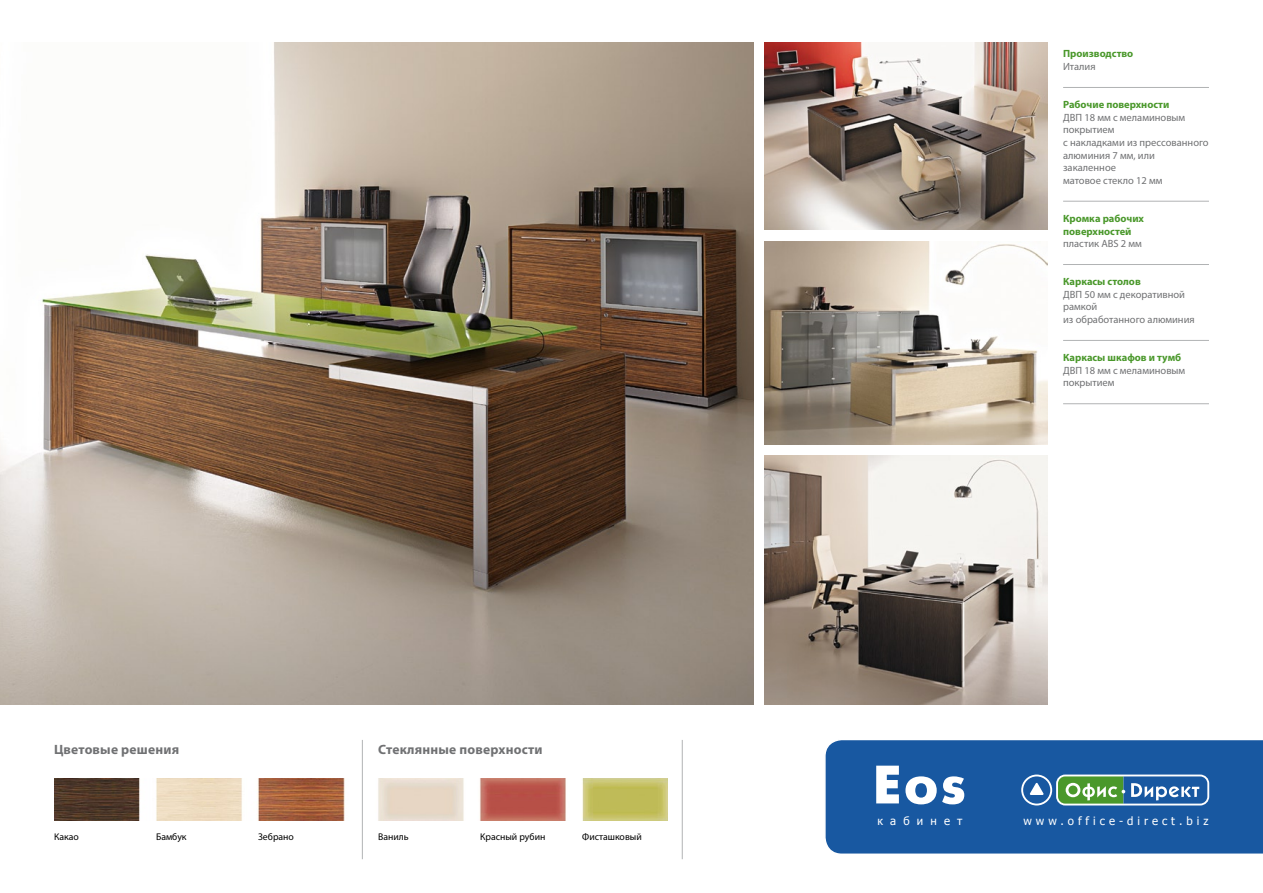
<style>
.page{position:relative;width:1263px;height:893px;background:#fff}
.page>*{position:absolute;margin:0;border:0;box-sizing:border-box;transform-origin:0 0}
.t1{font:54px "Futuris Extra Cyrillic";color:#fff}
.t2{font:700 13.5px "Myriad Pro";letter-spacing:.015em;color:#707173}
.t3{font:11.4px "Tahoma";letter-spacing:.35em;color:#fff}
.t4{font:11.4px "Tahoma";letter-spacing:.63em;color:#fff}
.t5{font:10.5px/12.6px "Myriad Pro";color:#707173}
.t6{font:700 10.5px/12.6px "Myriad Pro";color:#4a982b}
.t7{font:9.75px "Myriad Pro";color:#000}
</style>
<div class="page">
<hr style="left:1063px;top:87px;width:146px;height:1px;background:#b1b3b4">
<hr style="left:1063px;top:201px;width:146px;height:1px;background:#b1b3b4">
<hr style="left:1063px;top:264px;width:146px;height:1px;background:#b1b3b4">
<hr style="left:1063px;top:340px;width:146px;height:1px;background:#b1b3b4">
<hr style="left:1063px;top:403px;width:146px;height:1px;background:#b1b3b4">
<div style="left:825px;top:740px;width:438px;height:114px;background:#1858a1"></div>
<svg style="left:1021px;top:774px;width:188px;height:31px"></svg>
<img style="left:0;top:43px;width:754px;height:661px">
<img style="left:764px;top:456px;width:283px;height:248px">
<img style="left:764px;top:241px;width:283px;height:203px">
<img style="left:764px;top:43px;width:283px;height:187px">
<hr style="left:362px;top:740px;width:1px;height:119px;background:#b1b3b4">
<hr style="left:682px;top:740px;width:1px;height:119px;background:#b1b3b4">
<img style="left:54px;top:778px;width:291px;height:43px">
<img style="left:378px;top:778px;width:290px;height:43px">
<p class="t2" style="left:54px;top:741px;width:127px">Цветовые решения</p>
<p class="t7" style="left:54px;top:831px;width:26px">Какао</p>
<p class="t7" style="left:156px;top:831px;width:32px">Бамбук</p>
<p class="t7" style="left:258px;top:831px;width:37px">Зебрано</p>
<p class="t2" style="left:378px;top:741px;width:166px">Стеклянные поверхности</p>
<p class="t7" style="left:378px;top:831px;width:32px">Ваниль</p>
<p class="t7" style="left:480px;top:831px;width:67px">Красный рубин</p>
<p class="t7" style="left:582px;top:831px;width:61px">Фисташковый</p>
<p class="t6" style="left:1063px;top:47px;width:72px">Производство</p>
<p class="t5" style="left:1063px;top:60px;width:34px">Италия</p>
<p class="t6" style="left:1063px;top:98px;width:108px">Рабочие поверхности</p>
<p class="t5" style="left:1063px;top:111px;width:147px">ДВП 18 мм с меламиновым покрытием<br>с накладками из прессованного алюминия 7 мм, или закаленное<br>матовое стекло 12 мм</p>
<p class="t6" style="left:1063px;top:212px;width:82px">Кромка рабочих поверхностей</p>
<p class="t5" style="left:1063px;top:237px;width:80px">пластик ABS 2 мм</p>
<p class="t6" style="left:1063px;top:275px;width:79px">Каркасы столов</p>
<p class="t5" style="left:1063px;top:288px;width:133px">ДВП 50 мм с декоративной рамкой<br>из обработанного алюминия</p>
<p class="t6" style="left:1063px;top:351px;width:120px">Каркасы шкафов и тумб</p>
<p class="t5" style="left:1063px;top:364px;width:124px">ДВП 18 мм с меламиновым покрытием</p>
<h1 class="t1" style="left:873px;top:755px;width:95px">Eos</h1>
<p class="t4" style="left:877px;top:813px;width:87px">кабинет</p>
<p class="t3" style="left:1023px;top:813px;width:187px">www.office-direct.biz</p>
</div>
